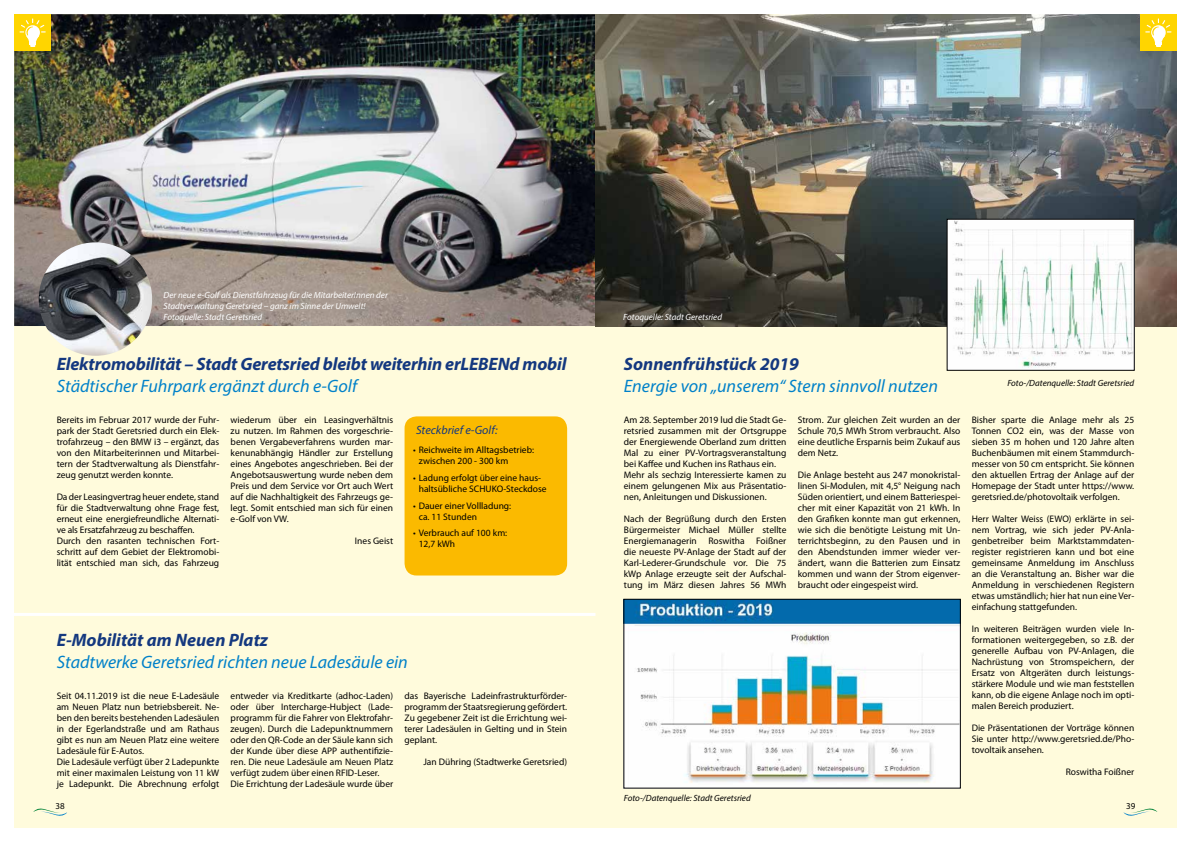
<style>
.page{position:relative;width:1191px;height:842px;background:#fff}
.page>*{position:absolute;margin:0;border:0;box-sizing:border-box;transform-origin:0 0}
.t1{font:italic 18px "Myriad Pro";color:#0081c9}
.t2{font:italic 700 18px "Myriad Pro";letter-spacing:-.01em;color:#14387f}
.t3{font:italic 12px "Myriad Pro";color:#14387f}
.t4{font:9.5px/11px "Myriad Pro";color:#000;text-align:justify}
.t5{font:italic 9px/11px "Myriad Pro";color:#fff}
.t6{font:italic 9px "Myriad Pro";color:#000}
.t7{font:9px "Myriad Pro";color:#000}
</style>
<div class="page">
<div style="left:14px;top:14px;width:581px;height:814px;background:#fffbdc"></div>
<img style="left:14px;top:14px;width:581px;height:312px">
<img style="left:595px;top:14px;width:581px;height:814px">
<svg style="left:1123px;top:806px;width:34px;height:11px"></svg>
<svg style="left:33px;top:808px;width:34px;height:8px"></svg>
<div style="left:14px;top:14px;width:37px;height:37px;background:#ffd500"></div>
<svg style="left:20px;top:18px;width:26px;height:29px"></svg>
<div style="left:1140px;top:14px;width:36px;height:37px;background:#ffd500"></div>
<svg style="left:1145px;top:18px;width:26px;height:29px"></svg>
<div style="left:404px;top:416px;width:163px;height:159px;background:#fbba00;border-radius:12px"></div>
<img style="left:39px;top:242px;width:113px;height:114px;border-radius:57px">
<hr style="left:0;top:613px;width:595px;height:3px;background:#fff">
<img style="left:625px;top:601px;width:333px;height:185px">
<div style="left:623px;top:599px;width:337px;height:189px;border:1px solid #000"></div>
<img style="left:949px;top:221px;width:183px;height:147px">
<p class="t5" style="left:163px;top:289px;width:226px">Der neue e-Golf als Dienstfahrzeug für die MitarbeiterInnen der<br>Stadtverwaltung Geretsried – ganz im Sinne der Umwelt!<br>Fotoquelle: Stadt Geretsried</p>
<h1 class="t2" style="left:57px;top:352px;width:511px">Elektromobilität – Stadt Geretsried bleibt weiterhin erLEBENd mobil</h1>
<h1 class="t1" style="left:57px;top:375px;width:302px">Städtischer Fuhrpark ergänzt durch e-Golf</h1>
<p class="t4" style="left:57px;top:414px;width:164px">Bereits im Februar 2017 wurde der Fuhr&shy;park der Stadt Geretsried durch ein Elek&shy;trofahrzeug – den BMW i3 – ergänzt, das von den Mitarbeiterinnen und Mitarbei&shy;tern der Stadtverwaltung als Dienstfahr&shy;zeug genutzt werden konnte.</p>
<p class="t4" style="left:57px;top:491px;width:164px;text-align:left">Da der Leasingvertrag heuer endete, stand für die Stadtverwaltung ohne Frage fest, erneut eine energiefreundliche Alternati&shy;ve als Ersatzfahrzeug zu beschaffen.<br>Durch den rasanten technischen Fort&shy;schritt auf dem Gebiet der Elektromobi&shy;lität entschied man sich, das Fahrzeug</p>
<p class="t4" style="left:231px;top:414px;width:164px">wiederum über ein Leasingverhältnis zu nutzen. Im Rahmen des vorgeschrie&shy;benen Vergabeverfahrens wurden mar&shy;kenunabhängig Händler zur Erstellung eines Angebotes angeschrieben. Bei der Angebotsauswertung wurde neben dem Preis und dem Service vor Ort auch Wert auf die Nachhaltigkeit des Fahrzeugs ge&shy;legt. Somit entschied man sich für einen e-Golf von VW.</p>
<p class="t4" style="left:355px;top:535px;width:40px">Ines Geist</p>
<p class="t3" style="left:416px;top:422px;width:83px">Steckbrief e-Golf:</p>
<p class="t4" style="left:419px;top:445px;width:117px;text-indent:-6px">• Reichweite im Alltagsbetrieb: zwischen 200 - 300 km</p>
<p class="t4" style="left:413px;top:472px;width:135px;text-align:center">• Ladung erfolgt über eine haus&shy;haltsübliche SCHUKO-Steckdose</p>
<p class="t4" style="left:419px;top:500px;width:94px;text-indent:-6px">• Dauer einer Vollladung: ca. 11 Stunden</p>
<p class="t4" style="left:419px;top:528px;width:90px;text-indent:-6px">• Verbrauch auf 100 km:<br>12,7 kWh</p>
<h1 class="t2" style="left:57px;top:628px;width:213px">E-Mobilität am Neuen Platz</h1>
<h1 class="t1" style="left:57px;top:651px;width:353px">Stadtwerke Geretsried richten neue Ladesäule ein</h1>
<p class="t4" style="left:57px;top:691px;width:164px;text-align:left">Seit 04.11.2019 ist die neue E-Ladesäule am Neuen Platz nun betriebsbereit. Ne&shy;ben den bereits bestehenden Ladesäulen in der Egerlandstraße und am Rathaus gibt es nun am Neuen Platz eine weitere Ladesäule für E-Autos.<br>Die Ladesäule verfügt über 2 Ladepunkte mit einer maximalen Leistung von 11 kW je Ladepunkt. Die Abrechnung erfolgt</p>
<p class="t4" style="left:231px;top:691px;width:164px;text-align:left">entweder via Kreditkarte (adhoc-Laden) oder über Intercharge-Hubject (Lade&shy;programm für die Fahrer von Elektrofahr&shy;zeugen). Durch die Ladepunktnummern oder den QR-Code an der Säule kann sich der Kunde über diese APP authentifizie&shy;ren. Die neue Ladesäule am Neuen Platz verfügt zudem über einen RFID-Leser.<br>Die Errichtung der Ladesäule wurde über</p>
<p class="t4" style="left:404px;top:691px;width:164px">das Bayerische Ladeinfrastrukturförder&shy;programm der Staatsregierung gefördert.<br>Zu gegebener Zeit ist die Errichtung wei&shy;terer Ladesäulen in Gelting und in Stein geplant.</p>
<p class="t4" style="left:423px;top:757px;width:145px">Jan Dühring (Stadtwerke Geretsried)</p>
<p class="t5" style="left:623px;top:311px;width:100px">Fotoquelle: Stadt Geretsried</p>
<h1 class="t2" style="left:624px;top:352px;width:177px">Sonnenfrühstück 2019</h1>
<h1 class="t1" style="left:624px;top:374px;width:316px">Energie von „unserem“ Stern sinnvoll nutzen</h1>
<p class="t4" style="left:624px;top:414px;width:164px;text-align:left">Am 28. September 2019 lud die Stadt Ge&shy;retsried zusammen mit der Ortsgruppe der Energiewende Oberland zum dritten Mal zu einer PV-Vortragsveranstaltung bei Kaffee und Kuchen ins Rathaus ein.<br>Mehr als sechzig Interessierte kamen zu einem gelungenen Mix aus Präsentatio&shy;nen, Anleitungen und Diskussionen.</p>
<p class="t4" style="left:624px;top:513px;width:164px">Nach der Begrüßung durch den Ersten Bürgermeister Michael Müller stellte Energiemanagerin Roswitha Foißner die neueste PV-Anlage der Stadt auf der Karl-Lederer-Grundschule vor. Die 75 kWp Anlage erzeugte seit der Aufschal&shy;tung im März diesen Jahres 56 MWh</p>
<p class="t4" style="left:797px;top:414px;width:164px">Strom. Zur gleichen Zeit wurden an der Schule 70,5 MWh Strom verbraucht. Also eine deutliche Ersparnis beim Zukauf aus dem Netz.</p>
<p class="t4" style="left:797px;top:469px;width:164px">Die Anlage besteht aus 247 monokristal&shy;linen Si-Modulen, mit 4,5° Neigung nach Süden orientiert, und einem Batteriespei&shy;cher mit einer Kapazität von 21 kWh. In den Grafiken konnte man gut erkennen, wie sich die benötigte Leistung mit Un&shy;terrichtsbeginn, zu den Pausen und in den Abendstunden immer wieder ver&shy;ändert, wann die Batterien zum Einsatz kommen und wann der Strom eigenver&shy;braucht oder eingespeist wird.</p>
<p class="t6" style="left:1007px;top:377px;width:128px">Foto-/Datenquelle: Stadt Geretsried</p>
<p class="t4" style="left:971px;top:414px;width:164px">Bisher sparte die Anlage mehr als 25<br>Tonnen CO2 ein, was der Masse von sieben 35 m hohen und 120 Jahre alten Buchenbäumen mit einem Stammdurch&shy;messer von 50 cm entspricht. Sie können den aktuellen Ertrag der Anlage auf der Homepage der Stadt unter https://www. geretsried.de/photovoltaik verfolgen.</p>
<p class="t4" style="left:971px;top:513px;width:164px">Herr Walter Weiss (EWO) erklärte in sei&shy;nem Vortrag, wie sich jeder PV-Anla&shy;genbetreiber beim Marktstammdaten&shy;register registrieren kann und bot eine gemeinsame Anmeldung im Anschluss an die Veranstaltung an. Bisher war die Anmeldung in verschiedenen Registern etwas umständlich; hier hat nun eine Ver&shy;einfachung stattgefunden.</p>
<p class="t4" style="left:971px;top:623px;width:164px">In weiteren Beiträgen wurden viele In&shy;formationen weitergegeben, so z.B. der generelle Aufbau von PV-Anlagen, die Nachrüstung von Stromspeichern, der Ersatz von Altgeräten durch leistungs&shy;stärkere Module und wie man feststellen kann, ob die eigene Anlage noch im opti&shy;malen Bereich produziert.</p>
<p class="t4" style="left:971px;top:722px;width:164px">Die Präsentationen der Vorträge können Sie unter http://www.geretsried.de/Pho&shy;tovoltaik ansehen.</p>
<p class="t4" style="left:1065px;top:766px;width:70px">Roswitha Foißner</p>
<p class="t6" style="left:624px;top:792px;width:128px">Foto-/Datenquelle: Stadt Geretsried</p>
<p class="t7" style="left:56px;top:800px;width:11px">38</p>
<p class="t7" style="left:1126px;top:800px;width:11px">39</p>
</div>
